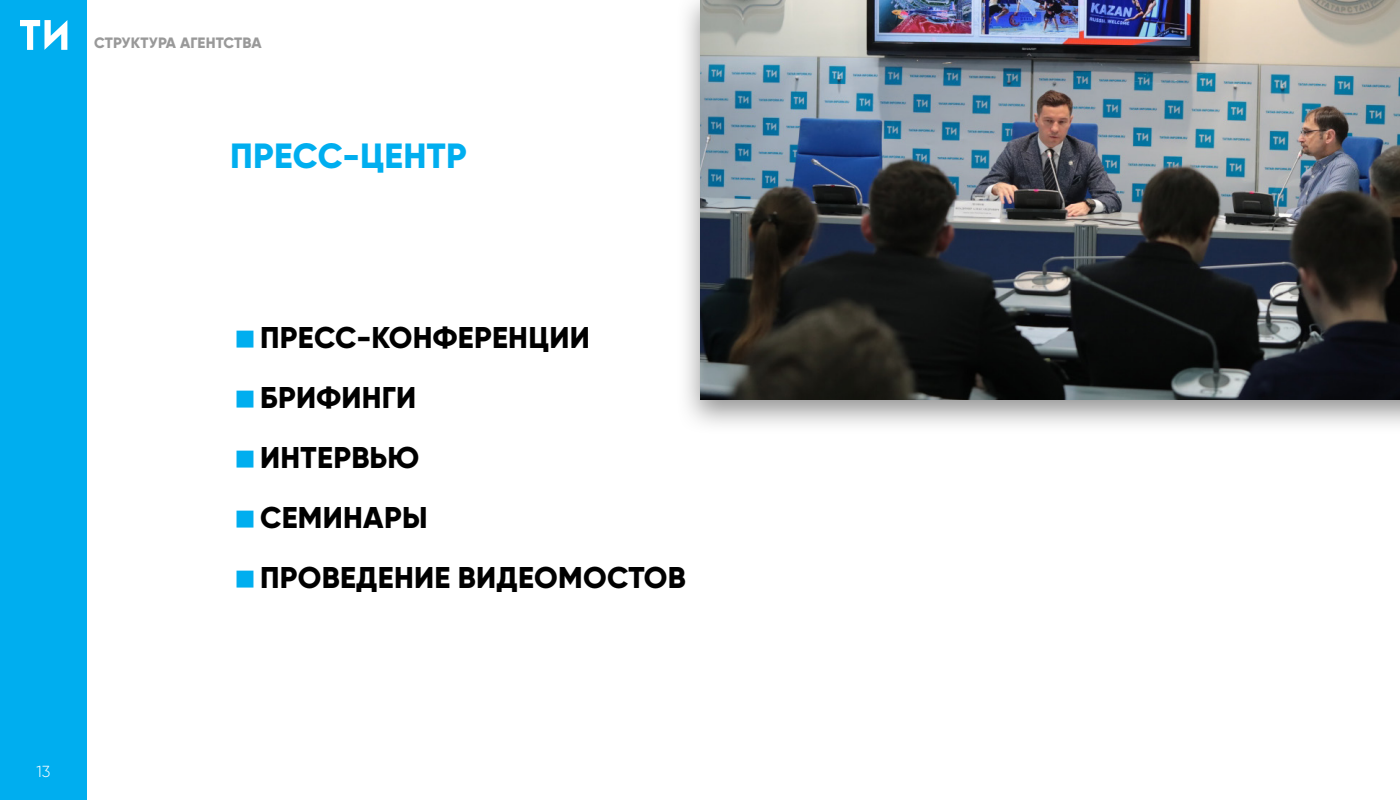
<style>
.page{position:relative;width:1400px;height:800px;background:#fff}
.page>*{position:absolute;margin:0;border:0;box-sizing:border-box;transform-origin:0 0}
.t1{font:800 35px "Gilroy";letter-spacing:.01em;color:#00aeef}
.t2{font:800 30px/60px "Gilroy";letter-spacing:.01em;color:#000}
.t3{font:300 16px "Gilroy";color:#fff}
.t4{font:800 15px "Gilroy";letter-spacing:.01em;color:#999}
</style>
<div class="page">
<img style="left:700px;top:0;width:700px;height:400px">
<div style="left:0;top:0;width:87px;height:800px;background:#00aeef"></div>
<svg style="left:20px;top:20px;width:47px;height:30px"></svg>
<p class="t4" style="left:94px;top:33px;width:169px">СТРУКТУРА АГЕНТСТВА</p>
<p class="t1" style="left:230px;top:134px;width:238px">ПРЕСС-ЦЕНТР</p>
<p class="t2" style="left:260px;top:307px;width:427px">ПРЕСС-КОНФЕРЕНЦИИ<br>БРИФИНГИ<br>ИНТЕРВЬЮ<br>СЕМИНАРЫ<br>ПРОВЕДЕНИЕ ВИДЕОМОСТОВ</p>
<p class="t3" style="left:36px;top:761px;width:15px">13</p>
</div>
